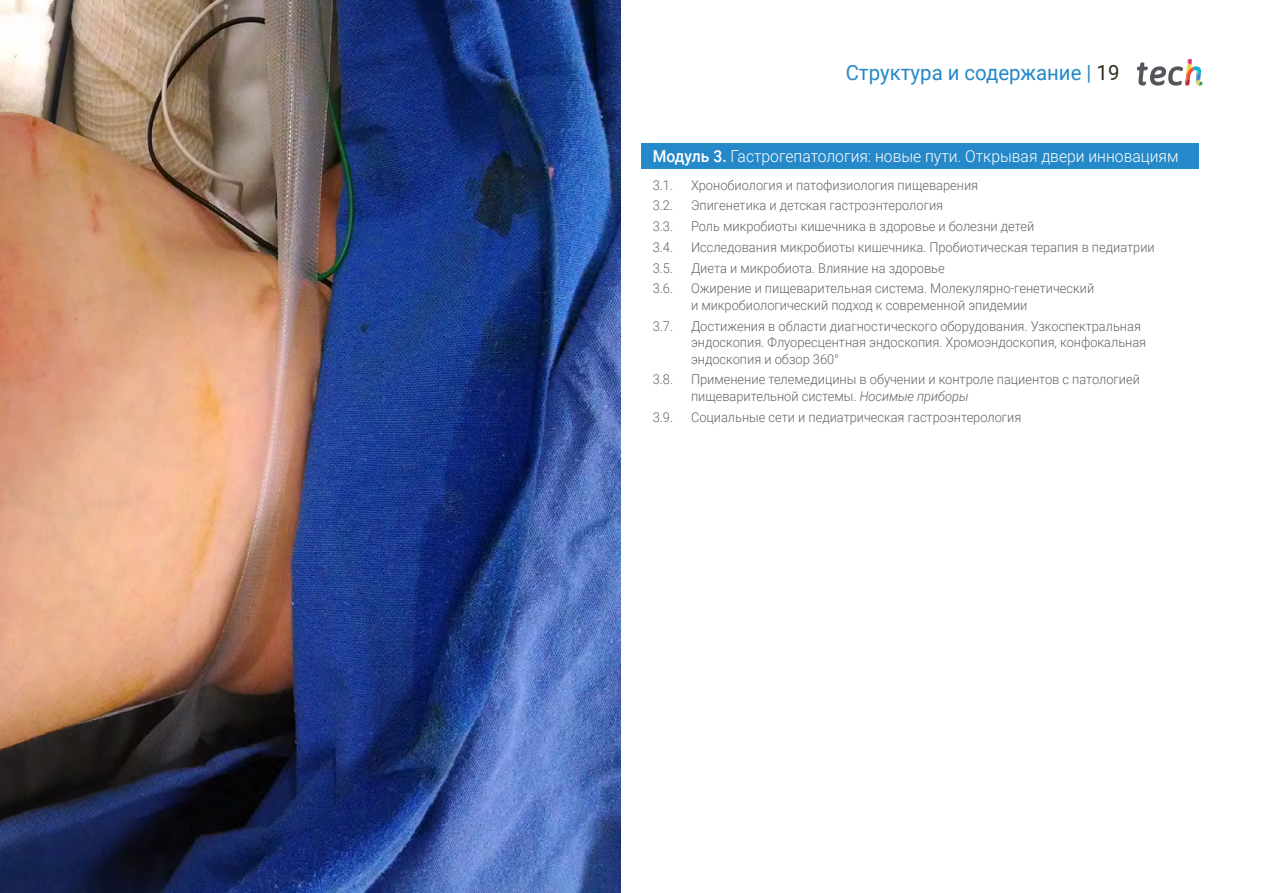
<style>
.page{position:relative;width:1263px;height:893px;background:#fff}
.page>*{position:absolute;margin:0;border:0;box-sizing:border-box;transform-origin:0 0}
.t1{font:21px "Roboto";color:#2488c9}
.t2{font:300 16.5px "Roboto";color:#fff;scale:.95 1}
.t3{font:300 13.5px/16.5px "Roboto";color:#61646a;scale:.95 1}
.s1{color:#312e20}
.s2{font-weight:500}
.s3{font-style:italic}
</style>
<div class="page">
<div style="left:642px;top:144px;width:557px;height:25px;background:#2488c9"></div>
<svg style="left:1137px;top:59px;width:65px;height:27px"></svg>
<img style="left:0;top:0;width:621px;height:893px">
<h1 class="t1" style="left:846px;top:57px;width:275px">Структура и содержание | <span class="s1">19</span></h1>
<p class="t2" style="left:653px;top:145px;width:555px"><span class="s2">Модуль 3.</span> Гастрогепатология: новые пути. Открывая двери инновациям</p>
<p class="t3" style="left:653px;top:176px;width:23px">3.1.</p>
<p class="t3" style="left:691px;top:176px;width:304px">Хронобиология и патофизиология пищеварения</p>
<p class="t3" style="left:653px;top:197px;width:23px">3.2.</p>
<p class="t3" style="left:691px;top:197px;width:267px">Эпигенетика и детская гастроэнтерология</p>
<p class="t3" style="left:653px;top:217px;width:23px">3.3.</p>
<p class="t3" style="left:691px;top:217px;width:363px">Роль микробиоты кишечника в здоровье и болезни детей</p>
<p class="t3" style="left:653px;top:238px;width:23px">3.4.</p>
<p class="t3" style="left:691px;top:238px;width:490px">Исследования микробиоты кишечника. Пробиотическая терапия в педиатрии</p>
<p class="t3" style="left:653px;top:259px;width:23px">3.5.</p>
<p class="t3" style="left:691px;top:259px;width:269px">Диета и микробиота. Влияние на здоровье</p>
<p class="t3" style="left:653px;top:280px;width:23px">3.6.</p>
<p class="t3" style="left:691px;top:280px;width:426px">Ожирение и пищеварительная система. Молекулярно-генетический и микробиологический подход к современной эпидемии</p>
<p class="t3" style="left:653px;top:317px;width:23px">3.7.</p>
<p class="t3" style="left:691px;top:317px;width:481px">Достижения в области диагностического оборудования. Узкоспектральная эндоскопия. Флуоресцентная эндоскопия. Хромоэндоскопия, конфокальная эндоскопия и обзор 360°</p>
<p class="t3" style="left:653px;top:371px;width:23px">3.8.</p>
<p class="t3" style="left:691px;top:371px;width:474px">Применение телемедицины в обучении и контроле пациентов с патологией пищеварительной системы. <span class="s3">Носимые приборы</span></p>
<p class="t3" style="left:653px;top:408px;width:23px">3.9.</p>
<p class="t3" style="left:691px;top:408px;width:349px">Социальные сети и педиатрическая гастроэнтерология</p>
</div>
